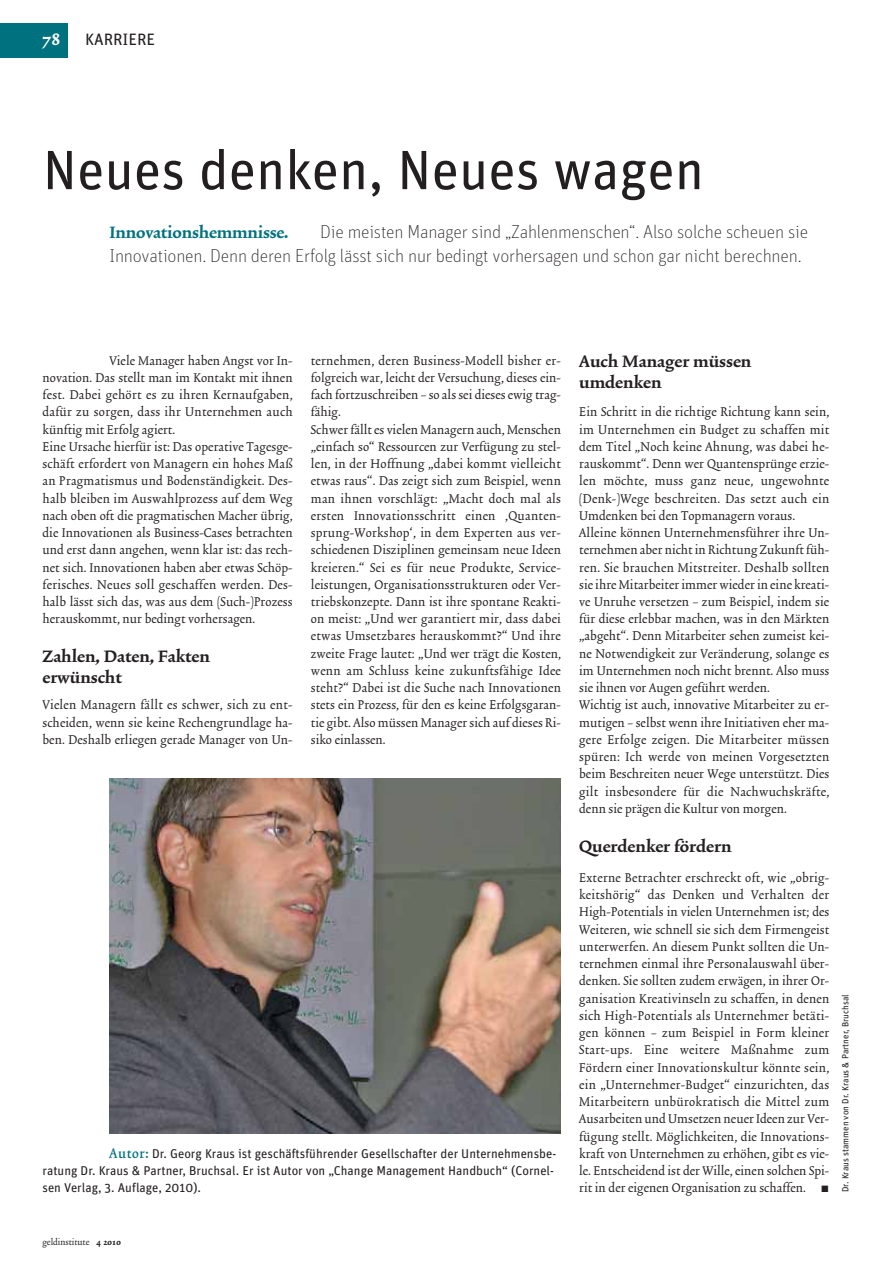
<style>
.page{position:relative;width:893px;height:1263px;background:#fff}
.page>*{position:absolute;margin:0;border:0;box-sizing:border-box;transform-origin:0 0}
.t1{font:55.5px "Unit";color:#231f20}
.t2{font:19.5px/21px "Trinite HV No 2 Bol";color:#231f20}
.t3{font:19.5px "Trinite HV No 2 Bol";letter-spacing:-.01em;color:#00717e}
.t4{font:100 18.75px/24px "Unit";letter-spacing:-.01em;color:#231f20}
.t5{font:16.5px "Unit";color:#231f20}
.t6{font:15px/17.2px "Trinite HV No 2 Rom Con";letter-spacing:.01em;color:#231f20}
.t7{font:12.75px/17.2px "Unit";color:#231f20}
.t8{font:10.5px "Trinite HV No 2 Rom Con Tab";color:#231f20}
.t9{font:9px "Unit";color:#231f20}
.s1{font-family:"Trinite HV No 2 Bol";font-size:21px;color:#fff}
.s2{font-family:"Trinite HV No 2 Med Con";font-size:16.5px;color:#00717e}
.s3{font-family:"Trinite HV No 2 Bol"}
</style>
<div class="page">
<div style="left:0;top:24px;width:68px;height:34px;background:#00717e"></div>
<img style="left:110px;top:778px;width:451px;height:355px">
<p class="t5" style="left:43px;top:33px;width:114px"><span class="s1">78</span> KARRIERE</p>
<h1 class="t1" style="left:43px;top:149px;width:663px">Neues denken, Neues wagen</h1>
<h2 class="t3" style="left:110px;top:224px;width:180px">Innovationshemmnisse.</h2>
<p class="t4" style="left:110px;top:221px;width:700px;text-indent:211px">Die meisten Manager sind „Zahlenmenschen“. Also solche scheuen sie<br>Innovationen. Denn deren Erfolg lässt sich nur bedingt vorhersagen und schon gar nicht berechnen.</p>
<p class="t6" style="left:43px;top:353px;width:252px;text-indent:67px">Viele Manager haben Angst vor In&shy;novation. Das stellt man im Kontakt mit ihnen fest. Dabei gehört es zu ihren Kernaufgaben, dafür zu sorgen, dass ihr Unternehmen auch künftig mit Erfolg agiert.<br>Eine Ursache hierfür ist: Das operative Tagesge&shy;schäft erfordert von Managern ein hohes Maß an Pragmatismus und Bodenständigkeit. Des&shy;halb bleiben im Auswahlprozess auf dem Weg nach oben oft die pragmatischen Macher übrig, die Innovationen als Business-Cases betrachten und erst dann angehen, wenn klar ist: das rech&shy;net sich. Innovationen haben aber etwas Schöp&shy;ferisches. Neues soll geschaffen werden. Des&shy;halb lässt sich das, was aus dem (Such-)Prozess herauskommt, nur bedingt vorhersagen.</p>
<h2 class="t2" style="left:43px;top:647px;width:169px">Zahlen, Daten, Fakten erwünscht</h2>
<p class="t6" style="left:43px;top:697px;width:252px;text-align:justify">Vielen Managern fällt es schwer, sich zu ent&shy;scheiden, wenn sie keine Rechengrundlage ha&shy;ben. Deshalb erliegen gerade Manager von Un-</p>
<p class="t6" style="left:311px;top:353px;width:252px">ternehmen, deren Business-Modell bisher er&shy;folgreich war, leicht der Versuchung, dieses ein&shy;fach fortzuschreiben – so als sei dieses ewig trag&shy;fähig.<br>Schwer fällt es vielen Managern auch, Menschen „einfach so“ Ressourcen zur Verfügung zu stel&shy;len, in der Hoffnung „dabei kommt vielleicht etwas raus“. Das zeigt sich zum Beispiel, wenn man ihnen vorschlägt: „Macht doch mal als ersten Innovationsschritt einen ,Quanten&shy;sprung-Workshop‘, in dem Experten aus ver&shy;schiedenen Disziplinen gemeinsam neue Ideen kreieren.“ Sei es für neue Produkte, Service - leistungen, Organisationsstrukturen oder Ver&shy;triebskonzepte. Dann ist ihre spontane Reakti&shy;on meist: „Und wer garantiert mir, dass dabei etwas Umsetzbares herauskommt?“ Und ihre zweite Frage lautet: „Und wer trägt die Kosten, wenn am Schluss keine zukunftsfähige Idee steht?“ Dabei ist die Suche nach Innovationen stets ein Prozess, für den es keine Erfolgsgaran&shy;tie gibt. Also müssen Manager sich auf dieses Ri&shy;siko einlassen.</p>
<p class="t7" style="left:43px;top:1146px;width:515px;text-indent:67px"><span class="s2">Autor:</span> Dr. Georg Kraus ist geschäftsführender Gesellschafter der Unternehmens be&shy;ratung Dr. Kraus &amp; Partner, Bruchsal. Er ist Autor von „Change Management Handbuch“ (Cornel&shy;sen Verlag, 3. Auflage, 2010).</p>
<p class="t8" style="left:43px;top:1238px;width:80px">geldinstitute <span class="s3">4 2010</span></p>
<h2 class="t2" style="left:579px;top:352px;width:174px">Auch Manager müssen umdenken</h2>
<p class="t6" style="left:579px;top:404px;width:252px">Ein Schritt in die richtige Richtung kann sein, im Unternehmen ein Budget zu schaffen mit dem Titel „Noch keine Ahnung, was dabei he&shy;rauskommt“. Denn wer Quantensprünge erzie&shy;len möchte, muss ganz neue, ungewohnte (Denk-)Wege beschreiten. Das setzt auch ein Umdenken bei den Topmanagern voraus.<br>Alleine können Unternehmensführer ihre Un&shy;ternehmen aber nicht in Richtung Zukunft füh&shy;ren. Sie brauchen Mitstreiter. Deshalb sollten sie ihre Mitarbeiter immer wieder in eine kreati&shy;ve Unruhe versetzen – zum Beispiel, indem sie für diese erlebbar machen, was in den Märkten „abgeht“. Denn Mitarbeiter sehen zumeist kei&shy;ne Notwendigkeit zur Veränderung, solange es im Unternehmen noch nicht brennt. Also muss sie ihnen vor Augen geführt werden.<br>Wichtig ist auch, innovative Mitarbeiter zu er&shy;mutigen – selbst wenn ihre Initiativen eher ma&shy;gere Erfolge zeigen. Die Mitarbeiter müssen spüren: Ich werde von meinen Vorgesetzten beim Beschreiten neuer Wege unterstützt. Dies gilt insbesondere für die Nachwuchskräfte, denn sie prägen die Kultur von morgen.</p>
<h2 class="t2" style="left:579px;top:837px;width:154px">Querdenker fördern</h2>
<p class="t6" style="left:579px;top:870px;width:252px;text-align:justify">Externe Betrachter erschreckt oft, wie „obrig&shy;keitshörig“ das Denken und Verhalten der High-Potentials in vielen Unternehmen ist; des Weiteren, wie schnell sie sich dem Firmengeist unterwerfen. An diesem Punkt sollten die Un&shy;ternehmen einmal ihre Personalauswahl über&shy;denken. Sie sollten zudem erwägen, in ihrer Or&shy;ganisation Kreativinseln zu schaffen, in denen sich High-Potentials als Unternehmer betäti&shy;gen können – zum Beispiel in Form kleiner Start-ups. Eine weitere Maßnahme zum Fördern einer Innovationskultur könnte sein, ein „Unternehmer-Budget“ einzurichten, das Mitarbeitern unbürokratisch die Mittel zum Aus arbeiten und Umsetzen neuer Ideen zur Ver&shy;fügung stellt. Möglichkeiten, die Innovations&shy;kraft von Unternehmen zu erhöhen, gibt es vie&shy;le. Entscheidend ist der Wille, einen solchen Spi&shy;rit in der eigenen Organisation zu schaffen.</p>
<p class="t9" style="left:842px;top:1192px;width:199px;rotate:-90deg">Dr. Kraus stammen von Dr. Kraus &amp; Partner, Bruchsal</p>
</div>
